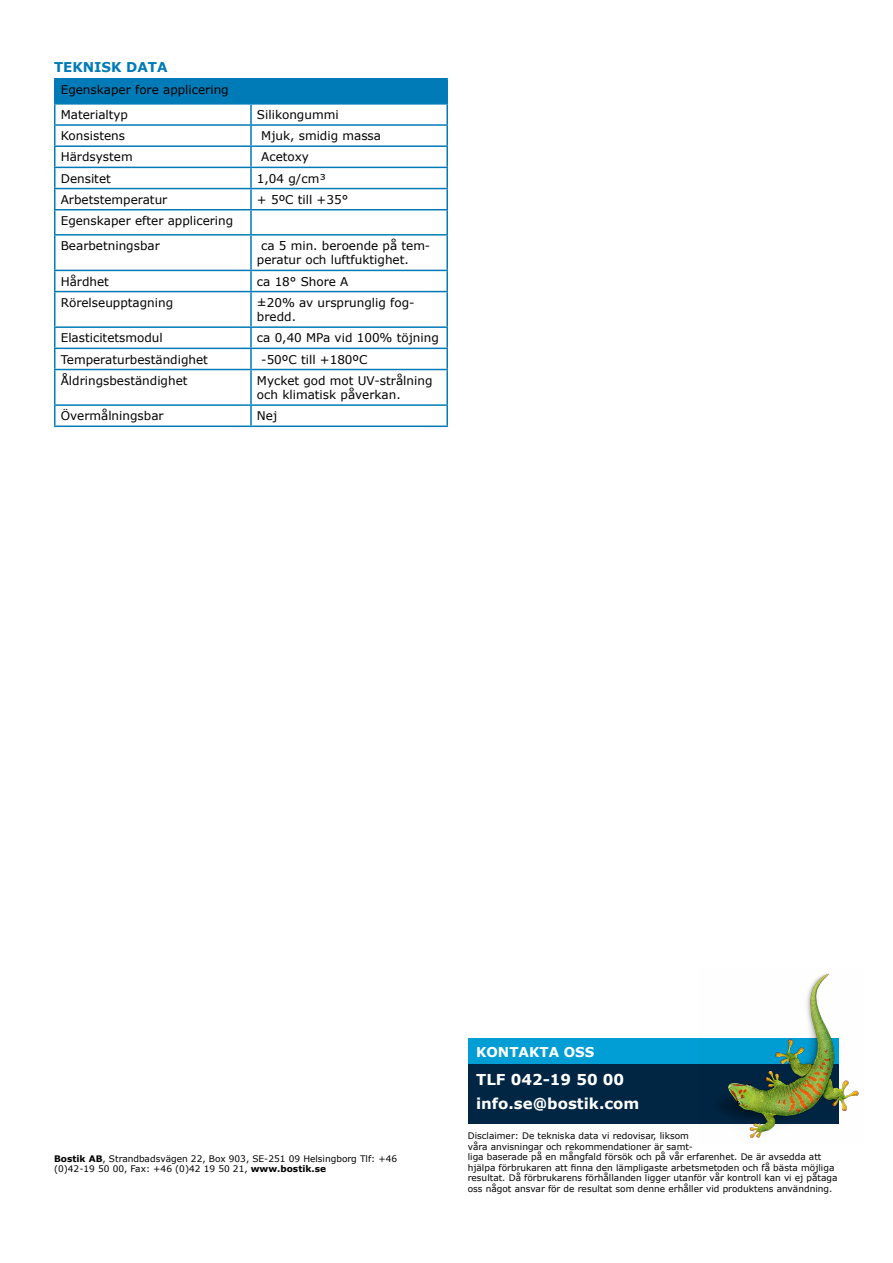
<style>
.page{position:relative;width:893px;height:1263px;background:#fff}
.page>*{position:absolute;margin:0;border:0;box-sizing:border-box;transform-origin:0 0}
.t1{font:700 15px/24px "Verdana";color:#fff}
.t2{font:700 13.5px "Verdana";color:#007bb7}
.t3{font:700 13.5px "Verdana";color:#fff}
.t4{font:12px/14.4px "Verdana";color:#000}
.t5{font:9px/10.5px "Verdana";color:#000}
.s1{font-weight:700}
</style>
<div class="page">
<hr style="left:54px;top:425px;width:197px;height:2px;background:#007bb7">
<hr style="left:251px;top:425px;width:197px;height:2px;background:#007bb7">
<hr style="left:54px;top:147px;width:2px;height:20px;background:#007bb7">
<hr style="left:54px;top:168px;width:2px;height:20px;background:#007bb7">
<hr style="left:54px;top:189px;width:2px;height:20px;background:#007bb7">
<hr style="left:54px;top:210px;width:2px;height:24px;background:#007bb7">
<hr style="left:54px;top:236px;width:2px;height:34px;background:#007bb7">
<hr style="left:54px;top:271px;width:2px;height:20px;background:#007bb7">
<hr style="left:54px;top:292px;width:2px;height:34px;background:#007bb7">
<hr style="left:54px;top:328px;width:2px;height:20px;background:#007bb7">
<hr style="left:54px;top:349px;width:2px;height:20px;background:#007bb7">
<hr style="left:54px;top:370px;width:2px;height:34px;background:#007bb7">
<svg style="left:54px;top:406px;width:2px;height:19px"></svg>
<hr style="left:54px;top:78px;width:197px;height:2px;background:#007bb7">
<hr style="left:251px;top:78px;width:197px;height:2px;background:#007bb7">
<hr style="left:54px;top:145px;width:197px;height:2px;background:#007bb7">
<hr style="left:251px;top:145px;width:197px;height:2px;background:#007bb7">
<hr style="left:54px;top:167px;width:197px;height:1px;background:#007bb7">
<hr style="left:251px;top:167px;width:197px;height:1px;background:#007bb7">
<hr style="left:54px;top:188px;width:197px;height:1px;background:#007bb7">
<hr style="left:251px;top:188px;width:197px;height:1px;background:#007bb7">
<hr style="left:54px;top:209px;width:197px;height:1px;background:#007bb7">
<hr style="left:251px;top:209px;width:197px;height:1px;background:#007bb7">
<hr style="left:54px;top:234px;width:197px;height:2px;background:#007bb7">
<hr style="left:251px;top:234px;width:197px;height:2px;background:#007bb7">
<hr style="left:54px;top:270px;width:197px;height:1px;background:#007bb7">
<hr style="left:251px;top:270px;width:197px;height:1px;background:#007bb7">
<hr style="left:54px;top:291px;width:197px;height:1px;background:#007bb7">
<hr style="left:251px;top:291px;width:197px;height:1px;background:#007bb7">
<hr style="left:54px;top:326px;width:197px;height:2px;background:#007bb7">
<hr style="left:251px;top:326px;width:197px;height:2px;background:#007bb7">
<hr style="left:54px;top:348px;width:197px;height:1px;background:#007bb7">
<hr style="left:251px;top:348px;width:197px;height:1px;background:#007bb7">
<hr style="left:54px;top:369px;width:197px;height:1px;background:#007bb7">
<hr style="left:251px;top:369px;width:197px;height:1px;background:#007bb7">
<hr style="left:54px;top:404px;width:197px;height:2px;background:#007bb7">
<hr style="left:251px;top:404px;width:197px;height:2px;background:#007bb7">
<svg style="left:54px;top:79px;width:394px;height:66px"></svg>
<hr style="left:250px;top:147px;width:2px;height:20px;background:#007bb7">
<hr style="left:446px;top:147px;width:2px;height:20px;background:#007bb7">
<hr style="left:250px;top:168px;width:2px;height:20px;background:#007bb7">
<hr style="left:446px;top:168px;width:2px;height:20px;background:#007bb7">
<hr style="left:250px;top:189px;width:2px;height:20px;background:#007bb7">
<hr style="left:446px;top:189px;width:2px;height:20px;background:#007bb7">
<hr style="left:250px;top:210px;width:2px;height:24px;background:#007bb7">
<hr style="left:446px;top:210px;width:2px;height:24px;background:#007bb7">
<hr style="left:250px;top:236px;width:2px;height:34px;background:#007bb7">
<hr style="left:446px;top:236px;width:2px;height:34px;background:#007bb7">
<hr style="left:250px;top:271px;width:2px;height:20px;background:#007bb7">
<hr style="left:446px;top:271px;width:2px;height:20px;background:#007bb7">
<hr style="left:250px;top:292px;width:2px;height:34px;background:#007bb7">
<hr style="left:446px;top:292px;width:2px;height:34px;background:#007bb7">
<hr style="left:250px;top:328px;width:2px;height:20px;background:#007bb7">
<hr style="left:446px;top:328px;width:2px;height:20px;background:#007bb7">
<hr style="left:250px;top:349px;width:2px;height:20px;background:#007bb7">
<hr style="left:446px;top:349px;width:2px;height:20px;background:#007bb7">
<hr style="left:250px;top:370px;width:2px;height:34px;background:#007bb7">
<hr style="left:446px;top:370px;width:2px;height:34px;background:#007bb7">
<svg style="left:250px;top:406px;width:2px;height:19px"></svg>
<svg style="left:446px;top:406px;width:2px;height:19px"></svg>
<div style="left:469px;top:1063px;width:370px;height:61px;background:#002644"></div>
<div style="left:469px;top:1038px;width:370px;height:26px;background:#009ed4"></div>
<img style="left:719px;top:973px;width:140px;height:165px">
<h2 class="t2" style="left:54px;top:58px;width:115px">TEKNISK DATA</h2>
<h3 class="t4" style="left:61px;top:77px;width:169px;line-height:25px">Egenskaper fore applicering<br>Materialtyp</h3>
<h3 class="t4" style="left:257px;top:107px;width:83px">Silikongummi</h3>
<h3 class="t4" style="left:61px;top:128px;width:66px">Konsistens</h3>
<h3 class="t4" style="left:261px;top:128px;width:121px">Mjuk, smidig massa</h3>
<h3 class="t4" style="left:61px;top:150px;width:73px">Härdsystem</h3>
<h3 class="t4" style="left:261px;top:150px;width:49px">Acetoxy</h3>
<h3 class="t4" style="left:61px;top:171px;width:52px">Densitet</h3>
<h3 class="t4" style="left:257px;top:171px;width:70px">1,04 g/cm³</h3>
<h3 class="t4" style="left:61px;top:192px;width:108px">Arbetstemperatur</h3>
<h3 class="t4" style="left:257px;top:192px;width:93px">+ 5ºC till +35°</h3>
<h3 class="t4" style="left:61px;top:208px;width:174px;line-height:25px">Egenskaper efter applicering<br>Bearbetningsbar</h3>
<h3 class="t4" style="left:257px;top:238px;width:175px;text-indent:4px">ca 5 min. beroende på tem&shy;peratur och luftfuktighet.</h3>
<h3 class="t4" style="left:61px;top:274px;width:50px">Hårdhet</h3>
<h3 class="t4" style="left:257px;top:274px;width:93px">ca 18° Shore A</h3>
<h3 class="t4" style="left:61px;top:295px;width:114px">Rörelseupptagning</h3>
<h3 class="t4" style="left:257px;top:295px;width:159px">±20% av ursprunglig fog&shy;bredd.</h3>
<h3 class="t4" style="left:61px;top:331px;width:104px">Elasticitetsmodul</h3>
<h3 class="t4" style="left:257px;top:331px;width:183px">ca 0,40 MPa vid 100% töjning</h3>
<h3 class="t4" style="left:61px;top:352px;width:149px">Temperaturbeständighet</h3>
<h3 class="t4" style="left:261px;top:352px;width:108px">-50ºC till +180ºC</h3>
<h3 class="t4" style="left:61px;top:373px;width:128px">Åldringsbeständighet</h3>
<h3 class="t4" style="left:257px;top:373px;width:177px">Mycket god mot UV-strålning och klimatisk påverkan.</h3>
<h3 class="t4" style="left:61px;top:409px;width:104px">Övermålningsbar</h3>
<h3 class="t4" style="left:257px;top:409px;width:22px">Nej</h3>
<p class="t5" style="left:54px;top:1153px;width:345px"><span class="s1">Bostik AB</span>, Strandbadsvägen 22, Box 903, SE-251 09 Helsingborg Tlf: +46 (0)42-19 50 00, Fax: +46 (0)42 19 50 21, <span class="s1">www.bostik.se</span></p>
<h2 class="t3" style="left:476px;top:1042px;width:120px">KONTAKTA OSS</h2>
<h1 class="t1" style="left:476px;top:1067px;width:165px">TLF 042-19 50 00 info.se@bostik.com</h1>
<p class="t5" style="left:468px;top:1130px;width:371px">Disclaimer: De tekniska data vi redovisar, liksom<br>våra anvisningar och rekommendationer är samt-<br>liga baserade på en mångfald försök och på vår erfarenhet. De är avsedda att hjälpa förbrukaren att finna den lämpligaste arbetsmetoden och få bästa möjliga resultat. Då förbrukarens förhållanden ligger utanför vår kontroll kan vi ej påtaga oss något ansvar för de resultat som denne erhåller vid produktens användning.</p>
</div>
